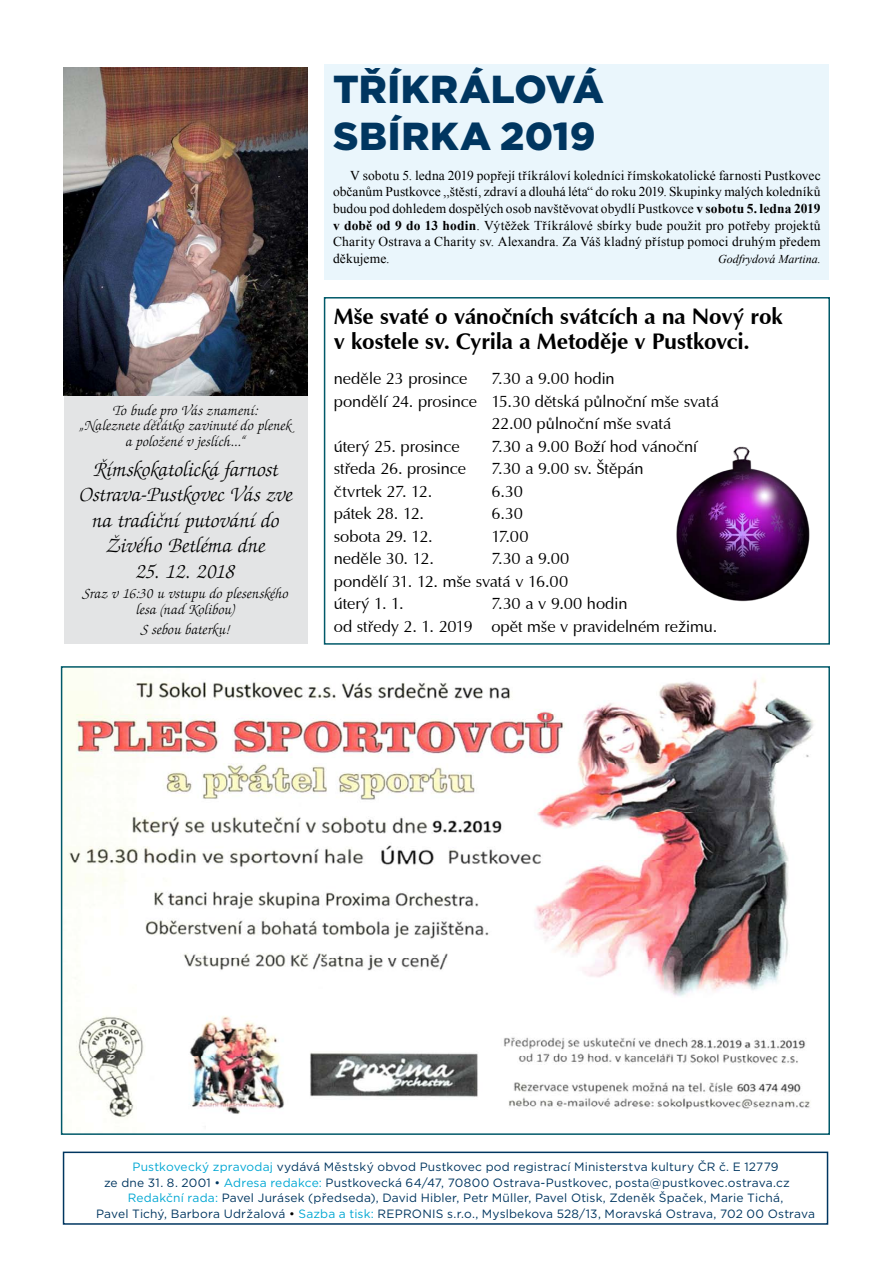
<style>
.page{position:relative;width:893px;height:1263px;background:#fff}
.page>*{position:absolute;margin:0;border:0;box-sizing:border-box;transform-origin:0 0}
.t1{font:900 39px/46.8px "Gotham";letter-spacing:.015em;color:#003660}
.t2{font:700 22.5px/25.5px "Ottawa";letter-spacing:-.005em;color:#000}
.t3{font:19.5px/25.5px "Zapf Chancery Itc TOT Ligh Ital";letter-spacing:.005em;color:#000;text-align:center}
.t4{font:16.5px/22.5px "Ottawa";letter-spacing:-.01em;color:#000;text-align:justify}
.t5{font:13.5px/16.6px "Times New Roman";letter-spacing:.01em;color:#000;text-align:justify}
.t6{font:13.5px/15.8px "Zapf Chancery Itc TOT Ligh Ital";letter-spacing:.015em;color:#000;text-align:center}
.t7{font:12px "Gotham";letter-spacing:.015em;color:#003660}
.t8{font:italic 12px "Times New Roman";color:#000}
.s1{font-weight:700}
.s2{color:#00a7d3}
.s3{color:#000}
</style>
<div class="page">
<div style="left:63px;top:1151px;width:765px;height:74px;background:#fff;border:2px solid #003660"></div>
<img style="left:64px;top:669px;width:750px;height:449px">
<div style="left:61px;top:666px;width:769px;height:469px;border:2px solid #005969"></div>
<div style="left:64px;top:395px;width:244px;height:249px;background:#e3e4e5"></div>
<img style="left:64px;top:68px;width:244px;height:327px">
<div style="left:324px;top:297px;width:506px;height:348px;border:2px solid #005969"></div>
<div style="left:325px;top:64px;width:504px;height:215px;background:#eaf6fc"></div>
<img style="left:676px;top:446px;width:134px;height:156px">
<p class="t6" style="left:79px;top:402px;width:214px">To bude pro Vás znamení:<br>„Naleznete děťátko zavinuté do plenek a položené v jeslích…“</p>
<h3 class="t3" style="left:79px;top:457px;width:215px">Římskokatolická farnost<br>Ostrava-Pustkovec Vás zve na tradiční putování do<br>Živého Betléma dne</h3>
<h3 class="t3" style="left:136px;top:559px;width:100px">25. 12. 2018</h3>
<p class="t6" style="left:83px;top:586px;width:207px">Sraz v 16:30 u vstupu do plesenského lesa (nad Kolibou)</p>
<p class="t6" style="left:141px;top:621px;width:90px">S sebou baterku!</p>
<h1 class="t1" style="left:333px;top:66px;width:272px">TŘÍKRÁLOVÁ<br>SBÍRKA 2019</h1>
<p class="t5" style="left:333px;top:167px;width:489px;text-indent:17px">V sobotu 5. ledna 2019 popřejí tříkráloví koledníci římskokatolické farnosti Pustkovec občanům Pustkovce ,,štěstí, zdraví a dlouhá léta“ do roku 2019. Skupinky malých koledníků budou pod dohledem dospělých osob navštěvovat obydlí Pustkovce <span class="s1">v sobotu 5. ledna 2019 v době od 9 do 13 hodin</span>. Výtěžek Tříkrálové sbírky bude použit pro potřeby projektů Charity Ostrava a Charity sv. Alexandra. Za Váš kladný přístup pomoci druhým předem děkujeme.</p>
<p class="t8" style="left:718px;top:250px;width:104px">Godfrydová Martina.</p>
<h2 class="t2" style="left:334px;top:303px;width:450px">Mše svaté o vánočních svátcích a na Nový rok v kostele sv. Cyrila a Metoděje v Pustkovci.</h2>
<h3 class="t4" style="left:334px;top:367px;width:135px">neděle 23 prosince</h3>
<h3 class="t4" style="left:491px;top:367px;width:125px">7.30 a 9.00 hodin</h3>
<h3 class="t4" style="left:334px;top:390px;width:387px">pondělí 24. prosince 15.30 dětská půlnoční mše svatá</h3>
<h3 class="t4" style="left:491px;top:412px;width:181px">22.00 půlnoční mše svatá</h3>
<h3 class="t4" style="left:334px;top:435px;width:127px">úterý 25. prosince</h3>
<h3 class="t4" style="left:491px;top:435px;width:208px">7.30 a 9.00 Boží hod vánoční</h3>
<h3 class="t4" style="left:334px;top:458px;width:134px">středa 26. prosince</h3>
<h3 class="t4" style="left:491px;top:458px;width:154px">7.30 a 9.00 sv. Štěpán</h3>
<h3 class="t4" style="left:334px;top:480px;width:100px">čtvrtek 27. 12.</h3>
<h3 class="t4" style="left:491px;top:480px;width:33px">6.30</h3>
<h3 class="t4" style="left:334px;top:503px;width:92px">pátek 28. 12.</h3>
<h3 class="t4" style="left:491px;top:503px;width:33px">6.30</h3>
<h3 class="t4" style="left:334px;top:525px;width:100px">sobota 29. 12.</h3>
<h3 class="t4" style="left:491px;top:525px;width:39px">17.00</h3>
<h3 class="t4" style="left:334px;top:548px;width:102px">neděle 30. 12.</h3>
<h3 class="t4" style="left:334px;top:548px;width:237px;text-indent:157px">7.30 a 9.00 pondělí 31. 12. mše svatá v 16.00 úterý 1. 1.</h3>
<h3 class="t4" style="left:334px;top:593px;width:385px;text-indent:157px">7.30 a v 9.00 hodin<br>od středy 2. 1. 2019 opět mše v pravidelném režimu.</h3>
<p class="t7" style="left:132px;top:1159px;width:648px"><span class="s2">Pustkovecký zpravodaj</span> vydává Městský obvod Pustkovec pod registrací Ministerstva kultury ČR č. E 12779</p>
<p class="t7" style="left:104px;top:1174px;width:687px">ze dne 31. 8. 2001 • <span class="s2">Adresa redakce:</span> Pustkovecká 64/47, 70800 Ostrava-Pustkovec, posta@pustkovec.ostrava.cz</p>
<p class="t7" style="left:128px;top:1190px;width:657px"><span class="s2">Redakční rada:</span> Pavel Jurásek (předseda), David Hibler, Petr Müller, Pavel Otisk, Zdeněk Špaček, Marie Tichá,</p>
<p class="t7" style="left:96px;top:1206px;width:721px">Pavel Tichý, Barbora Udržalová <span class="s3">•</span> <span class="s2">Sazba a tisk:</span> REPRONIS s.r.o., Myslbekova 528/13, Moravská Ostrava, 702 00 Ostrava</p>
</div>
